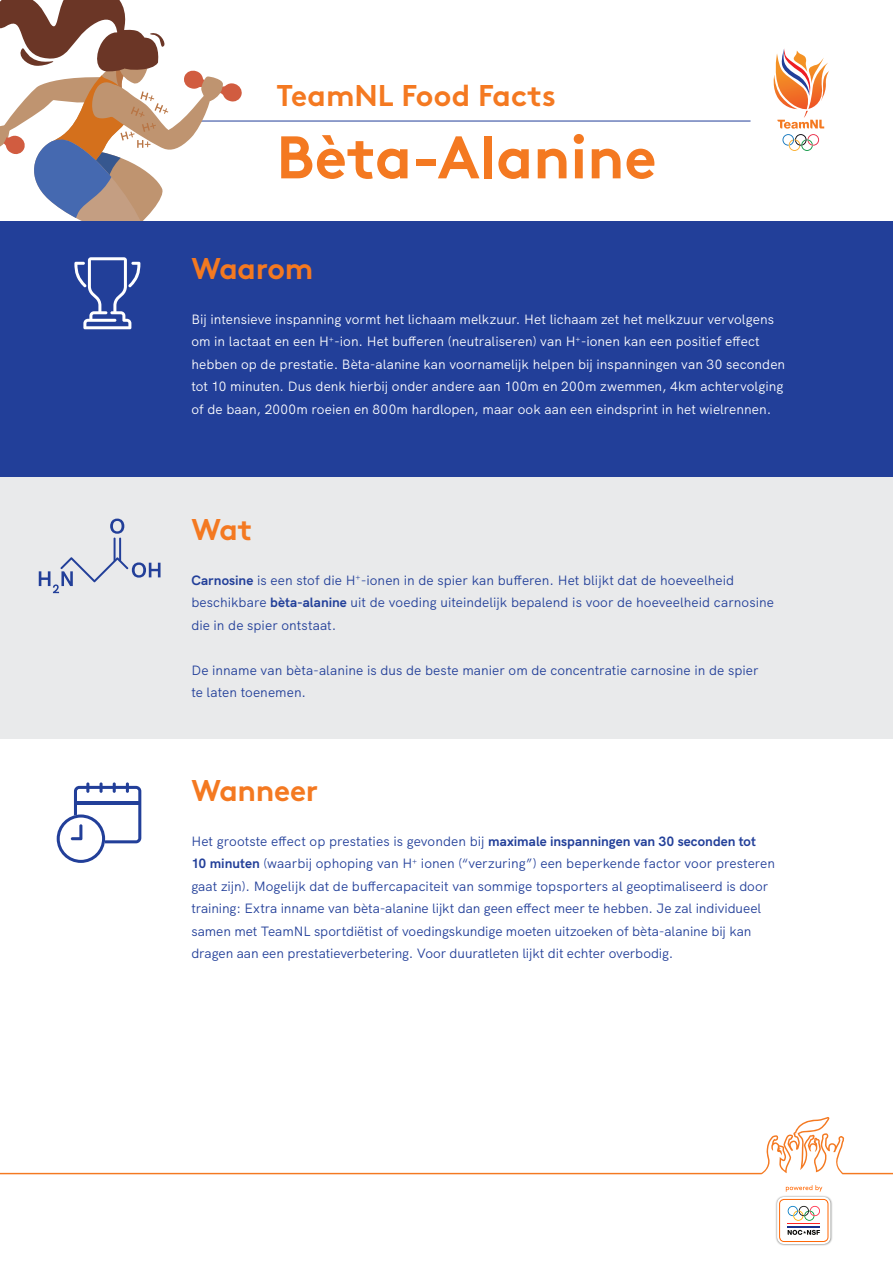
<style>
.page{position:relative;width:893px;height:1263px;background:#fff}
.page>*{position:absolute;margin:0;border:0;box-sizing:border-box;transform-origin:0 0}
.t1{font:700 60px "Brown";color:#f47921}
.t2{font:700 30px "Brown";letter-spacing:-.01em;color:#f47921}
.t3{font:13.5px/22.5px "HK Grotesk";color:#223f99}
.t4{font:13.5px/22.5px "HK Grotesk";letter-spacing:.005em;color:#fff}
.s1{font-weight:700}
</style>
<div class="page">
<hr style="left:191px;top:121px;width:559px;height:1px;background:#223f99">
<div style="left:0;top:221px;width:893px;height:256px;background:#223f99"></div>
<div style="left:0;top:477px;width:893px;height:262px;background:#e9eaeb"></div>
<svg style="left:0;top:0;width:243px;height:330px"></svg>
<svg style="left:57px;top:782px;width:84px;height:81px"></svg>
<hr style="left:77px;top:801px;width:61px;height:3px;background:#223f99">
<svg style="left:110px;top:519px;width:14px;height:15px"></svg>
<svg style="left:39px;top:557px;width:122px;height:36px"></svg>
<hr style="left:114px;top:537px;width:2px;height:24px;background:#223f99">
<hr style="left:119px;top:537px;width:2px;height:24px;background:#223f99">
<svg style="left:0;top:1117px;width:893px;height:57px"></svg>
<svg style="left:773px;top:48px;width:56px;height:103px"></svg>
<img style="left:776px;top:1199px;width:56px;height:47px">
<svg style="left:777px;top:1185px;width:53px;height:59px"></svg>
<h2 class="t2" style="left:276px;top:72px;width:281px">TeamNL Food Facts</h2>
<h1 class="t1" style="left:276px;top:109px;width:382px">Bèta-Alanine</h1>
<h2 class="t2" style="left:191px;top:244px;width:123px">Waarom</h2>
<p class="t4" style="left:191px;top:306px;width:595px">Bij intensieve inspanning vormt het lichaam melkzuur. Het lichaam zet het melkzuur vervolgens om in lactaat en een H<sup>+</sup>-ion. Het bufferen (neutraliseren) van H<sup>+</sup>-ionen kan een positief effect hebben op de prestatie. Bèta-alanine kan voornamelijk helpen bij inspanningen van 30 seconden tot 10 minuten. Dus denk hierbij onder andere aan 100m en 200m zwemmen, 4km achtervolging of de baan, 2000m roeien en 800m hardlopen, maar ook aan een eindsprint in het wielrennen.</p>
<h2 class="t2" style="left:191px;top:505px;width:62px">Wat</h2>
<p class="t3" style="left:191px;top:567px;width:584px"><span class="s1">Carnosine</span> is een stof die H<sup>+</sup>-ionen in de spier kan bufferen. Het blijkt dat de hoeveelheid beschikbare <span class="s1">bèta-alanine</span> uit de voeding uiteindelijk bepalend is voor de hoeveelheid carnosine die in de spier ontstaat.</p>
<p class="t3" style="left:191px;top:657px;width:569px">De inname van bèta-alanine is dus de beste manier om de concentratie carnosine in de spier te laten toenemen.</p>
<h2 class="t2" style="left:191px;top:766px;width:128px">Wanneer</h2>
<p class="t3" style="left:191px;top:828px;width:585px">Het grootste effect op prestaties is gevonden bij <span class="s1">maximale inspanningen van 30 seconden tot<br>10 minuten</span> (waarbij ophoping van H<sup>+</sup> ionen (“verzuring”) een beperkende factor voor presteren gaat zijn). Mogelijk dat de buffercapaciteit van sommige topsporters al geoptimaliseerd is door training: Extra inname van bèta-alanine lijkt dan geen effect meer te hebben. Je zal individueel samen met TeamNL sportdiëtist of voedingskundige moeten uitzoeken of bèta-alanine bij kan dragen aan een prestatieverbetering. Voor duuratleten lijkt dit echter overbodig.</p>
</div>
